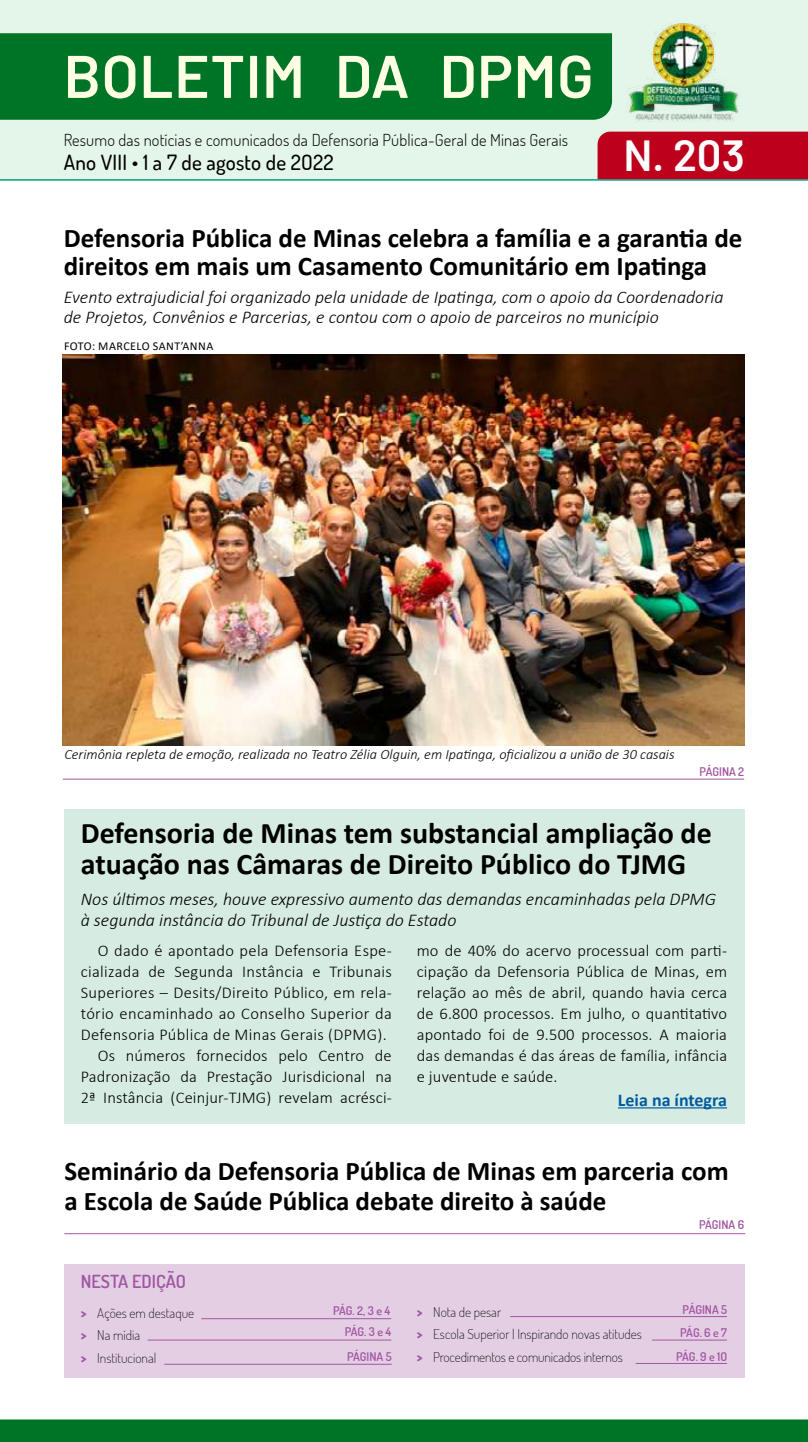
<style>
.page{position:relative;width:808px;height:1442px;background:#fff}
.page>*{position:absolute;margin:0;border:0;box-sizing:border-box;transform-origin:0 0}
.t1{font:600 60px "Barlow";letter-spacing:.01em;color:#ffffe4}
.t2{font:600 43.5px "Barlow";color:#fff}
.t3{font:700 30px/31.5px "Calibri";color:#000}
.t4{font:700 27px/28.5px "Calibri";color:#000}
.t5{font:500 21px "Dosis";letter-spacing:.01em;color:#000}
.t6{font:italic 300 18px/19.5px "Calibri";color:#000}
.t7{font:700 18px "Calibri";color:#005a9f}
.t8{font:600 18px "Dosis";color:#a156a2}
.t9{font:300 16.5px/21px "Calibri";letter-spacing:.01em;color:#000;text-align:justify}
.t10{font:300 16.5px "Dosis";letter-spacing:.01em;color:#000}
.t11{font:italic 300 14.25px "Calibri";color:#000}
.t12{font:200 13.5px/22.5px "Dosis";color:#000}
.t13{font:600 12px "Dosis";color:#a156a2}
.t14{font:12px "Calibri";letter-spacing:.04em;color:#000}
.s1{font-weight:800;color:#a156a2}
</style>
<div class="page">
<div style="left:0;top:1419px;width:808px;height:22px;background:#007426"></div>
<div style="left:64px;top:809px;width:681px;height:315px;background:#d6ece2"></div>
<div style="left:0;top:0;width:808px;height:179px;background:#e4f6e9"></div>
<img style="left:627px;top:23px;width:112px;height:99px">
<div style="left:0;top:33px;width:612px;height:87px;background:#007426"></div>
<div style="left:64px;top:1264px;width:680px;height:114px;background:#e4cee4"></div>
<hr style="left:510px;top:1316px;width:217px;height:1px;background:#a156a2">
<hr style="left:63px;top:778px;width:681px;height:1px;background:#a156a2">
<hr style="left:0;top:179px;width:808px;height:2px;background:#009f86">
<hr style="left:201px;top:1318px;width:190px;height:1px;background:#a156a2">
<hr style="left:652px;top:1339px;width:75px;height:1px;background:#a156a2">
<div style="left:597px;top:132px;width:211px;height:47px;background:#bd001c"></div>
<hr style="left:148px;top:1339px;width:243px;height:1px;background:#a156a2">
<hr style="left:636px;top:1363px;width:91px;height:1px;background:#a156a2">
<hr style="left:64px;top:1233px;width:681px;height:1px;background:#a156a2">
<hr style="left:164px;top:1363px;width:228px;height:1px;background:#a156a2">
<img style="left:63px;top:354px;width:681px;height:391px">
<hr style="left:618px;top:1107px;width:109px;height:1px;background:#005a9f">
<h1 class="t1" style="left:64px;top:32px;width:532px">BOLETIM DA DPMG</h1>
<p class="t10" style="left:64px;top:129px;width:506px">Resumo das notícias e comunicados da Defensoria Pública-Geral de Minas Gerais</p>
<p class="t5" style="left:64px;top:148px;width:271px">Ano VIII • 1 a 7 de agosto de 2O22</p>
<h2 class="t2" style="left:623px;top:123px;width:123px">N. 203</h2>
<h3 class="t4" style="left:64px;top:223px;width:680px">Defensoria Pública de Minas celebra a família e a garantia de direitos em mais um Casamento Comunitário em Ipatinga</h3>
<p class="t6" style="left:64px;top:287px;width:661px">Evento extrajudicial foi organizado pela unidade de Ipatinga, com o apoio da Coordenadoria de Projetos, Convênios e Parcerias, e contou com o apoio de parceiros no município</p>
<p class="t14" style="left:64px;top:338px;width:151px">FOTO: MARCELO SANT’ANNA</p>
<p class="t11" style="left:64px;top:745px;width:612px">Cerimônia repleta de emoção, realizada no Teatro Zélia Olguin, em Ipatinga, oficializou a união de 30 casais</p>
<p class="t13" style="left:700px;top:764px;width:46px">PÁGINA 2</p>
<h3 class="t3" style="left:81px;top:816px;width:632px">Defensoria de Minas tem substancial ampliação de atuação nas Câmaras de Direito Público do TJMG</h3>
<p class="t6" style="left:81px;top:888px;width:637px;line-height:21px">Nos últimos meses, houve expressivo aumento das demandas encaminhadas pela DPMG à segunda instância do Tribunal de Justiça do Estado</p>
<p class="t9" style="left:98px;top:940px;width:296px">O dado é apontado pela Defensoria Espe-</p>
<p class="t9" style="left:81px;top:961px;width:313px">cializada de Segunda Instância e Tribunais</p>
<p class="t9" style="left:81px;top:982px;width:313px">Superiores – Desits/Direito Público, em rela-</p>
<p class="t9" style="left:81px;top:1003px;width:313px">tório encaminhado ao Conselho Superior da</p>
<p class="t9" style="left:81px;top:1024px;width:308px">Defensoria Pública de Minas Gerais (DPMG).</p>
<p class="t9" style="left:98px;top:1045px;width:295px">Os números fornecidos pelo Centro de</p>
<p class="t9" style="left:81px;top:1066px;width:313px">Padronização da Prestação Jurisdicional na</p>
<p class="t9" style="left:81px;top:1087px;width:313px">2ª Instância (Ceinjur-TJMG) revelam acrésci-</p>
<p class="t9" style="left:417px;top:940px;width:312px">mo de 40% do acervo processual com parti&shy;cipação da Defensoria Pública de Minas, em relação ao mês de abril, quando havia cerca de 6.800 processos. Em julho, o quantitativo apontado foi de 9.500 processos. A maioria das demandas é das áreas de família, infância e juventude e saúde.</p>
<p class="t7" style="left:618px;top:1087px;width:111px">Leia na íntegra</p>
<h3 class="t4" style="left:64px;top:1155px;width:666px;line-height:30px">Seminário da Defensoria Pública de Minas em parceria com a Escola de Saúde Pública debate direito à saúde</h3>
<p class="t13" style="left:699px;top:1216px;width:47px">PÁGINA 6</p>
<p class="t8" style="left:81px;top:1269px;width:107px">NESTA EDIÇÃO</p>
<p class="t12" style="left:81px;top:1301px;width:115px"><span class="s1">&gt;</span> Ações em destaque <span class="s1">&gt;</span> Na mídia<br><span class="s1">&gt;</span> Institucional</p>
<p class="t13" style="left:682px;top:1301px;width:46px">PÁGINA 5</p>
<p class="t13" style="left:333px;top:1302px;width:59px">PÁG. 2, 3 e 4</p>
<p class="t12" style="left:417px;top:1300px;width:227px"><span class="s1">&gt;</span> Nota de pesar<br><span class="s1">&gt;</span> Escola Superior | Inspirando novas atitudes <span class="s1">&gt;</span> Procedimentos e comunicados internos</p>
<p class="t13" style="left:345px;top:1324px;width:48px">PÁG. 3 e 4</p>
<p class="t13" style="left:680px;top:1325px;width:48px">PÁG. 6 e 7</p>
<p class="t13" style="left:347px;top:1348px;width:46px">PÁGINA 5</p>
<p class="t13" style="left:676px;top:1348px;width:53px">PÁG. 9 e 1O</p>
</div>
